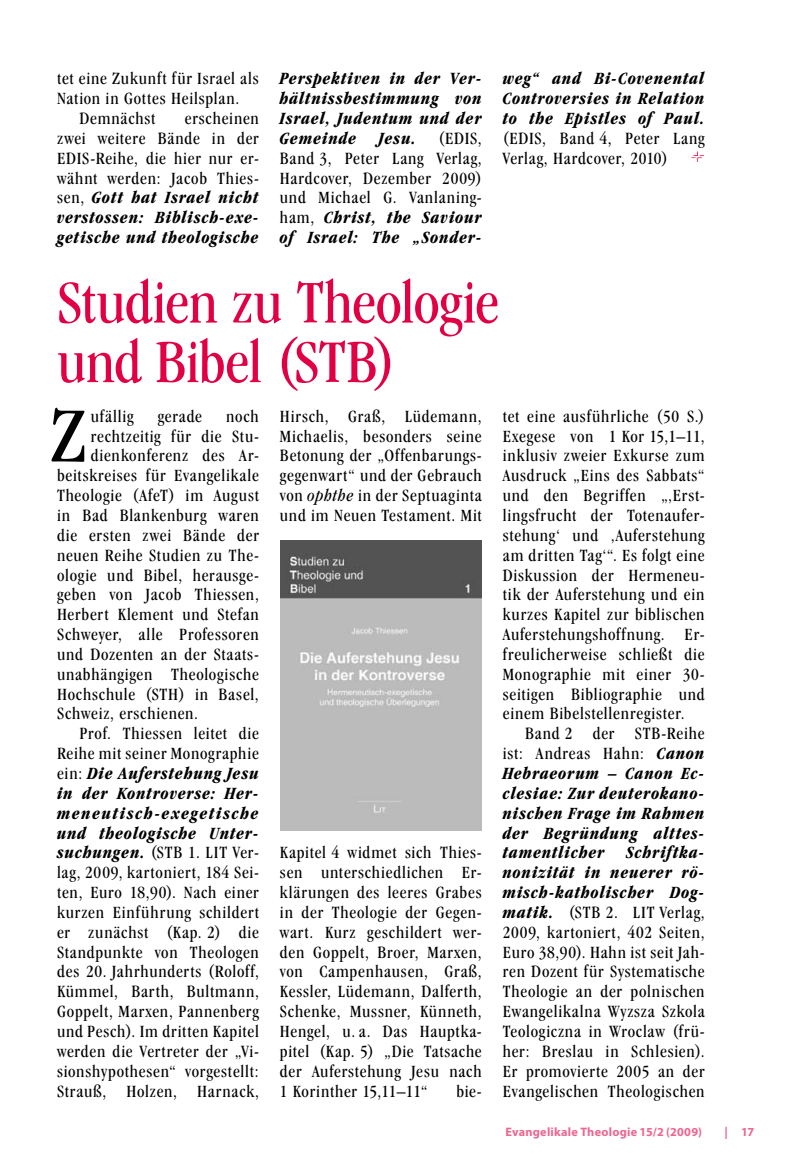
<style>
.page{position:relative;width:794px;height:1166px;background:#fff}
.page>*{position:absolute;margin:0;border:0;box-sizing:border-box;transform-origin:0 0}
.t1{font:condensed 80.67px "Garamond IT Cby BT";color:#000}
.t2{font:condensed 63px/59.5px "Garamond IT Cby BT";letter-spacing:-.015em;color:#e20045}
.t3{font:condensed 17.85px/19.8px "Garamond IT Cby BT";letter-spacing:.04em;color:#000;text-align:justify}
.t4{font:italic 700 condensed 17.85px/19.8px "Garamond IT Cby BT";letter-spacing:.045em;color:#000;text-align:justify}
.t5{font:italic 700 condensed 17.85px "Garamond IT Cby BT";letter-spacing:.08em;color:#000}
.t6{font:700 12.25px "Myriad Pro";letter-spacing:.02em;color:#ee668f}
.s1{font-weight:700;font-style:italic}
.s2{font-style:italic}
.s3{font-weight:400;font-style:normal}
</style>
<div class="page">
<svg style="left:691px;top:150px;width:13px;height:12px"></svg>
<img style="left:280px;top:541px;width:201px;height:289px">
<p class="t3" style="left:57px;top:69px;width:203px">tet eine Zukunft für Israel als</p>
<p class="t3" style="left:57px;top:88px;width:184px">Nation in Gottes Heilsplan.</p>
<p class="t3" style="left:79px;top:108px;width:78px">Demnächst</p>
<p class="t3" style="left:57px;top:108px;width:203px;text-indent:128px">erscheinen zwei weitere Bände in der EDIS-Reihe, die hier nur er&shy;wähnt werden: Jacob Thies&shy;sen, <span class="s1">Gott hat Israel nicht verstossen: Biblisch-exe&shy;getische und theologische</span></p>
<p class="t4" style="left:280px;top:68px;width:203px">Perspektiven in der Ver&shy;hältnissbestimmung von Israel, Judentum und der Gemeinde</p>
<p class="t3" style="left:280px;top:128px;width:203px;text-indent:158px">(EDIS, Band 3, Peter Lang Verlag, Hardcover, Dezember 2009) und Michael G. Vanlaning&shy;ham, <span class="s1">Christ, the Saviour of Israel: The „Sonder-</span></p>
<p class="t4" style="left:379px;top:128px;width:39px">Jesu.</p>
<p class="t4" style="left:503px;top:68px;width:203px">weg“ and Bi-Covenental Controversies in Relation to the Epistles of Paul.</p>
<p class="t3" style="left:503px;top:128px;width:203px">(EDIS, Band 4, Peter Lang<br>Verlag, Hardcover, 2010)</p>
<h2 class="t2" style="left:57px;top:272px;width:443px">Studien zu Theologie und Bibel (STB)</h2>
<h1 class="t1" style="left:50px;top:389px;width:39px">Z</h1>
<p class="t3" style="left:91px;top:406px;width:44px">ufällig</p>
<p class="t3" style="left:158px;top:406px;width:46px">gerade</p>
<p class="t3" style="left:226px;top:406px;width:34px">noch</p>
<p class="t3" style="left:503px;top:406px;width:203px">tet eine ausführliche (50 S.)<br>Exegese von 1 Kor 15,1–11, inklusiv zweier Exkurse zum Ausdruck „Eins des Sabbats“ und den Begriffen „‚Erst&shy;lingsfrucht der Totenaufer&shy;stehung‘ und ‚Auferstehung am dritten Tag‘“. Es folgt eine Diskussion der Hermeneu&shy;tik der Auferstehung und ein kurzes Kapitel zur biblischen Auferstehungshoffnung. Er&shy;freulicherweise schließt die Monographie mit einer 30- seitigen Bibliographie und einem Bibelstellenregister.</p>
<p class="t3" style="left:503px;top:723px;width:203px;text-indent:22px">Band 2 der STB-Reihe ist: Andreas Hahn: <span class="s1">Canon Hebraeorum – Canon Ec&shy;clesiae: Zur deuterokano&shy;nischen Frage im Rahmen der Begründung alttes&shy;tamentlicher Schriftka&shy;nonizität in neuerer rö&shy;misch-katholischer Dog&shy;matik.</span> (STB 2. LIT Verlag, 2009, kartoniert, 402 Seiten, Euro 38,90). Hahn ist seit Jah&shy;ren Dozent für Systematische Theologie an der polnischen Ewangelikalna Wyzsza Szkola Teologiczna in Wroclaw (frü&shy;her: Breslau in Schlesien).<br>Er promovierte 2005 an der Evangelischen Theologischen</p>
<p class="t3" style="left:280px;top:406px;width:203px">Hirsch, Graß, Lüdemann, Michaelis, besonders seine Betonung der „Offenbarungs&shy;gegenwart“ und der Gebrauch von <span class="s2">ophthe</span> in der Septuaginta und im Neuen Testament. Mit</p>
<p class="t3" style="left:91px;top:426px;width:170px">rechtzeitig für die Stu-</p>
<p class="t3" style="left:91px;top:446px;width:170px">dienkonferenz des Ar-</p>
<p class="t3" style="left:57px;top:465px;width:203px">beitskreises für Evangelikale</p>
<p class="t3" style="left:57px;top:485px;width:203px">Theologie (AfeT) im August</p>
<p class="t3" style="left:57px;top:505px;width:203px">in Bad Blankenburg waren</p>
<p class="t3" style="left:57px;top:525px;width:203px">die ersten zwei Bände der</p>
<p class="t3" style="left:57px;top:545px;width:203px">neuen Reihe Studien zu The-</p>
<p class="t3" style="left:57px;top:565px;width:203px">ologie und Bibel, herausge-</p>
<p class="t3" style="left:57px;top:585px;width:203px">geben von Jacob Thiessen,</p>
<p class="t3" style="left:57px;top:604px;width:203px">Herbert Klement und Stefan</p>
<p class="t3" style="left:57px;top:624px;width:203px">Schweyer, alle Professoren</p>
<p class="t3" style="left:57px;top:644px;width:203px">und Dozenten an der Staats-</p>
<p class="t3" style="left:57px;top:664px;width:203px">unabhängigen Theologische</p>
<p class="t3" style="left:57px;top:684px;width:203px">Hochschule (STH) in Basel,</p>
<p class="t3" style="left:57px;top:704px;width:142px">Schweiz, erschienen.</p>
<p class="t3" style="left:79px;top:723px;width:181px">Prof. Thiessen leitet die</p>
<p class="t3" style="left:57px;top:743px;width:203px">Reihe mit seiner Monographie</p>
<p class="t4" style="left:57px;top:763px;width:203px"><span class="s3">ein:</span> Die Auferstehung Jesu</p>
<p class="t4" style="left:57px;top:783px;width:203px">in der Kontroverse: Her-</p>
<p class="t5" style="left:57px;top:802px;width:203px">meneutisch-exegetische</p>
<p class="t4" style="left:57px;top:822px;width:203px">und theologische Unter-</p>
<p class="t3" style="left:57px;top:842px;width:203px"><span class="s1">suchungen.</span> (STB 1. LIT Ver-</p>
<p class="t3" style="left:57px;top:862px;width:203px">lag, 2009, kartoniert, 184 Sei-</p>
<p class="t3" style="left:57px;top:882px;width:203px">ten, Euro 18,90). Nach einer</p>
<p class="t3" style="left:57px;top:902px;width:203px">kurzen Einführung schildert</p>
<p class="t3" style="left:57px;top:922px;width:203px">er zunächst (Kap. 2) die</p>
<p class="t3" style="left:57px;top:942px;width:203px">Standpunkte von Theologen</p>
<p class="t3" style="left:57px;top:962px;width:203px">des 20. Jahrhunderts (Roloff,</p>
<p class="t3" style="left:57px;top:981px;width:203px">Kümmel, Barth, Bultmann,</p>
<p class="t3" style="left:57px;top:1001px;width:203px">Goppelt, Marxen, Pannenberg</p>
<p class="t3" style="left:57px;top:1021px;width:203px">und Pesch). Im dritten Kapitel</p>
<p class="t3" style="left:57px;top:1041px;width:203px">werden die Vertreter der „Vi-</p>
<p class="t3" style="left:57px;top:1061px;width:203px">sionshypothesen“ vorgestellt:</p>
<p class="t3" style="left:57px;top:1081px;width:203px">Strauß, Holzen, Harnack,</p>
<p class="t3" style="left:280px;top:842px;width:203px">Kapitel 4 widmet sich Thies&shy;sen unterschiedlichen Er&shy;klärungen des leeres Grabes in der Theologie der Gegen&shy;wart. Kurz geschildert wer&shy;den Goppelt, Broer, Marxen, von Campenhausen, Graß, Kessler, Lüdemann, Dalferth, Schenke, Mussner, Künneth, Hengel, u. a. Das Hauptka&shy;pitel (Kap. 5) „Die Tatsache der Auferstehung Jesu nach 1 Korinther 15,11–11“</p>
<p class="t3" style="left:456px;top:1081px;width:27px">bie-</p>
<p class="t6" style="left:505px;top:1124px;width:198px">Evangelikale Theologie 15/2 (2009)</p>
<p class="t6" style="left:724px;top:1124px;width:31px">| 17</p>
</div>
